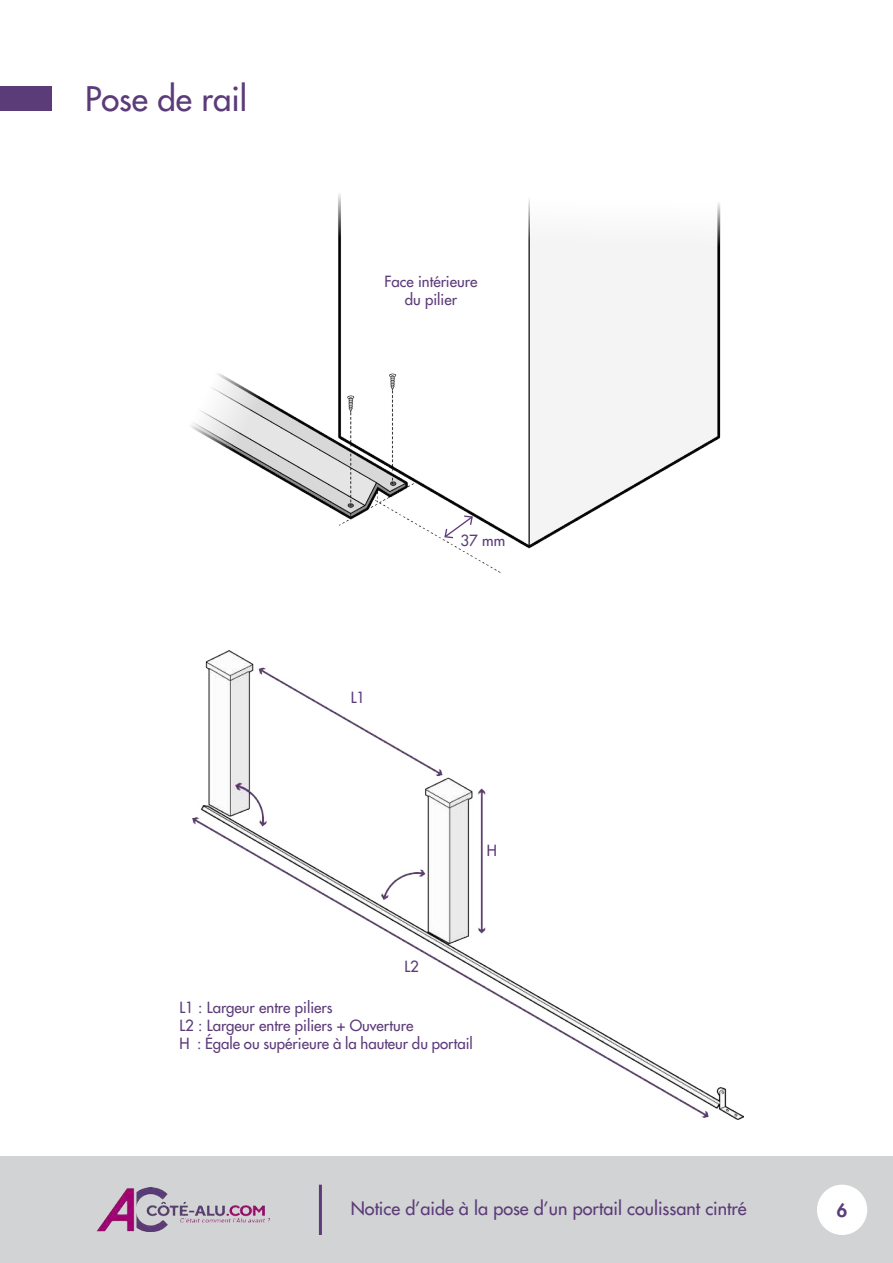
<style>
.page{position:relative;width:893px;height:1263px;background:#fff}
.page>*{position:absolute;margin:0;border:0;box-sizing:border-box;transform-origin:0 0}
.t1{font:33px "Futura LT";color:#5c3b79}
.t2{font:18px "Futura LT";color:#5c3b79}
.t3{font:800 18px "Futura LT";color:#5c3b79}
.t4{font:15px/18px "Futura LT";color:#5c3b79}
</style>
<div class="page">
<div style="left:0;top:1157px;width:893px;height:106px;background:#d1d3d4"></div>
<hr style="left:319px;top:1185px;width:3px;height:50px;background:#5c3b79">
<img style="left:97px;top:1188px;width:172px;height:44px">
<div style="left:817px;top:1185px;width:50px;height:50px;background:#fff;border-radius:50%"></div>
<img style="left:190px;top:194px;width:531px;height:378px">
<svg style="left:443px;top:515px;width:31px;height:24px"></svg>
<div style="left:0;top:87px;width:51px;height:24px;background:#5c3b79"></div>
<img style="left:193px;top:650px;width:550px;height:470px">
<h1 class="t1" style="left:85px;top:78px;width:164px">Pose de rail</h1>
<p class="t4" style="left:384px;top:272px;width:94px;text-align:center">Face intérieure du pilier</p>
<p class="t4" style="left:460px;top:531px;width:46px">37 mm</p>
<p class="t4" style="left:351px;top:688px;width:16px">L1</p>
<p class="t4" style="left:405px;top:957px;width:16px">L2</p>
<p class="t4" style="left:487px;top:841px;width:12px">H</p>
<p class="t4" style="left:179px;top:999px;width:295px">L1 : Largeur entre piliers<br>L2 : Largeur entre piliers + Ouverture<br>H : égale ou supérieure à la hauteur du portail</p>
<p class="t2" style="left:351px;top:1196px;width:397px">Notice d’aide à la pose d’un portail coulissant cintré</p>
<p class="t3" style="left:837px;top:1198px;width:12px">6</p>
</div>
